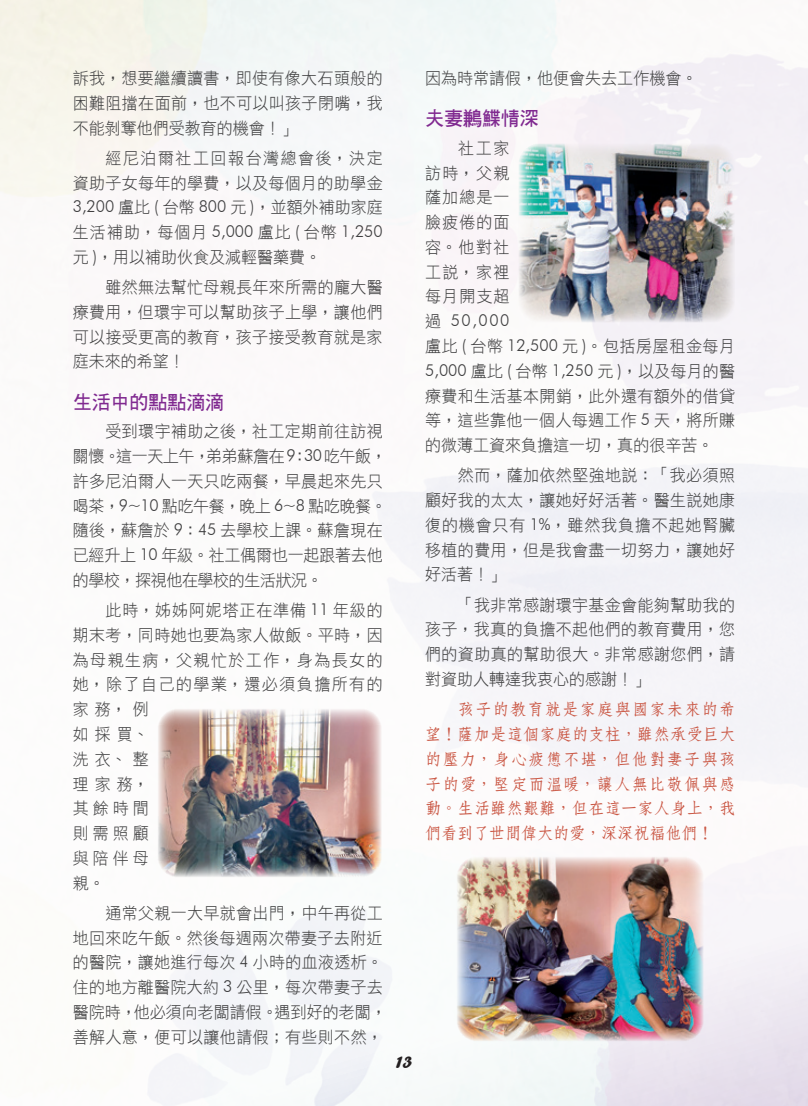
<style>
.page{position:relative;width:808px;height:1106px;background:#fff}
.page>*{position:absolute;margin:0;border:0;box-sizing:border-box;transform-origin:0 0}
.t1{font:19.5px "DF Hei Bd HK BF";color:#802990}
.t2{font:18px "Forte";color:#231f20}
.t3{font:16.5px/24.8px "DF Hei Lt HK BF";letter-spacing:.02em;color:#3e3e3f;text-align:justify}
.t4{font:16.5px/24.8px "DF Hei Lt HK BF";letter-spacing:-.015em;color:#3e3e3f}
.t5{font:16.5px/24.8px "DF Fang Song W6 HK BF";letter-spacing:.025em;color:#ca5744;text-align:justify}
.t6{font:16.5px/24.8px "DF Hei Lt HK BF";letter-spacing:.09em;color:#3e3e3f}
.t7{font:300 16.5px "Futura BT";color:#3e3e3f}
.t8{font:16.5px "DF Hei Lt HK BF";color:#3e3e3f}
.s1{font-family:"Futura BT";font-weight:300}
.s2{font-family:"DF Hei Lt HK BF";font-weight:400}
</style>
<div class="page">
<img style="left:157px;top:708px;width:226px;height:170px">
<img style="left:518px;top:143px;width:218px;height:180px">
<img style="left:456px;top:855px;width:248px;height:187px">
<p class="t3" style="left:73px;top:66px;width:311px">訴我，想要繼續讀書，即使有像大石頭般的困難阻擋在面前，也不可以叫孩子閉嘴，我不能剝奪他們受教育的機會！」</p>
<p class="t3" style="left:73px;top:145px;width:311px;text-indent:33px">經尼泊爾社工回報台灣總會後，決定資助子女每年的學費，以及每個月的助學金<span class="s1">3,200</span> 盧比 <span class="s1">(</span> 台幣 <span class="s1">800</span> 元 <span class="s1">)</span>，並額外補助家庭生活補助，每個月 <span class="s1">5,000</span> 盧比 <span class="s1">(</span> 台幣 <span class="s1">1,250</span>元 <span class="s1">)</span>，用以補助伙食及減輕醫藥費。</p>
<p class="t3" style="left:73px;top:275px;width:311px;text-indent:33px">雖然無法幫忙母親長年來所需的龐大醫療費用，但環宇可以幫助孩子上學，讓他們可以接受更高的教育，孩子接受教育就是家庭未來的希望！</p>
<p class="t1" style="left:73px;top:392px;width:153px">生活中的點點滴滴</p>
<p class="t4" style="left:73px;top:419px;width:315px;text-indent:33px">受到環宇補助之後，社工定期前往訪視關懷。這一天上午，弟弟蘇詹在<span class="s1">9</span>：<span class="s1">30</span>吃午飯，許多尼泊爾人一天只吃兩餐，早晨起來先只喝茶，<span class="s1">9~10</span> 點吃午餐，晚上 <span class="s1">6~8</span> 點吃晚餐。隨後，蘇詹於 <span class="s1">9</span>：<span class="s1">45</span> 去學校上課。蘇詹現在已經升上 <span class="s1">10</span> 年級。社工偶爾也一起跟著去他的學校，探視他在學校的生活狀況。</p>
<p class="t6" style="left:73px;top:598px;width:311px;text-indent:33px">此時，姊姊阿妮塔正在準備 <span class="s1">11</span> 年級的期末考，同時她也要為家人做飯。平時，因為母親生病，父親忙於工作，身為長女的她，除了自己的學業，還必須負擔所有的家務，例<br>如採買、<br>洗衣、整<br>理家務，<br>其餘時間<br>則需照顧<br>與陪伴母<br>親。</p>
<p class="t3" style="left:73px;top:900px;width:315px;text-align:left;text-indent:33px">通常父親一大早就會出門，中午再從工地回來吃午飯。然後每週兩次帶妻子去附近的醫院，讓她進行每次 <span class="s1">4</span> 小時的血液透析。住的地方離醫院大約 <span class="s1">3</span> 公里，每次帶妻子去醫院時，他必須向老闆請假。遇到好的老闆，善解人意，便可以讓他請假；有些則不然，</p>
<p class="t8" style="left:425px;top:70px;width:274px">因為時常請假，他便會失去工作機會。</p>
<p class="t1" style="left:425px;top:109px;width:115px">夫妻鶼鰈情深</p>
<p class="t3" style="left:425px;top:136px;width:86px;text-indent:33px">社工家訪時，父親薩加總是一臉疲倦的面容。他對社工說，家裡每月開支超</p>
<p class="t7" style="left:425px;top:310px;width:86px"><span class="s2">過</span> 50,000</p>
<p class="t3" style="left:425px;top:334px;width:311px">盧比 <span class="s1">(</span> 台幣 <span class="s1">12,500</span> 元 <span class="s1">)</span>。包括房屋租金每月</p>
<p class="t7" style="left:425px;top:360px;width:311px">5,000 <span class="s2">盧比</span> ( <span class="s2">台幣</span> 1,250 <span class="s2">元</span> )<span class="s2">，以及每月的醫</span></p>
<p class="t3" style="left:425px;top:383px;width:311px">療費和生活基本開銷，此外還有額外的借貸等，這些靠他一個人每週工作 <span class="s1">5</span> 天，將所賺的微薄工資來負擔這一切，真的很辛苦。</p>
<p class="t3" style="left:425px;top:463px;width:311px;text-indent:33px">然而，薩加依然堅強地說：「我必須照顧好我的太太，讓她好好活著。醫生說她康復的機會只有 <span class="s1">1%</span>，雖然我負擔不起她腎臟移植的費用，但是我會盡一切努力，讓她好好活著！」</p>
<p class="t3" style="left:425px;top:592px;width:311px;text-indent:33px">「我非常感謝環宇基金會能夠幫助我的孩子，我真的負擔不起他們的教育費用，您們的資助真的幫助很大。非常感謝您們，請對資助人轉達我衷心的感謝！」</p>
<p class="t5" style="left:425px;top:697px;width:311px;text-indent:33px">孩子的教育就是家庭與國家未來的希望！薩加是這個家庭的支柱，雖然承受巨大的壓力，身心疲憊不堪，但他對妻子與孩子的愛，堅定而溫暖，讓人無比敬佩與感動。生活雖然艱難，但在這一家人身上，我們看到了世間偉大的愛，深深祝褔他們！</p>
<p class="t2" style="left:396px;top:1051px;width:18px">13</p>
</div>
